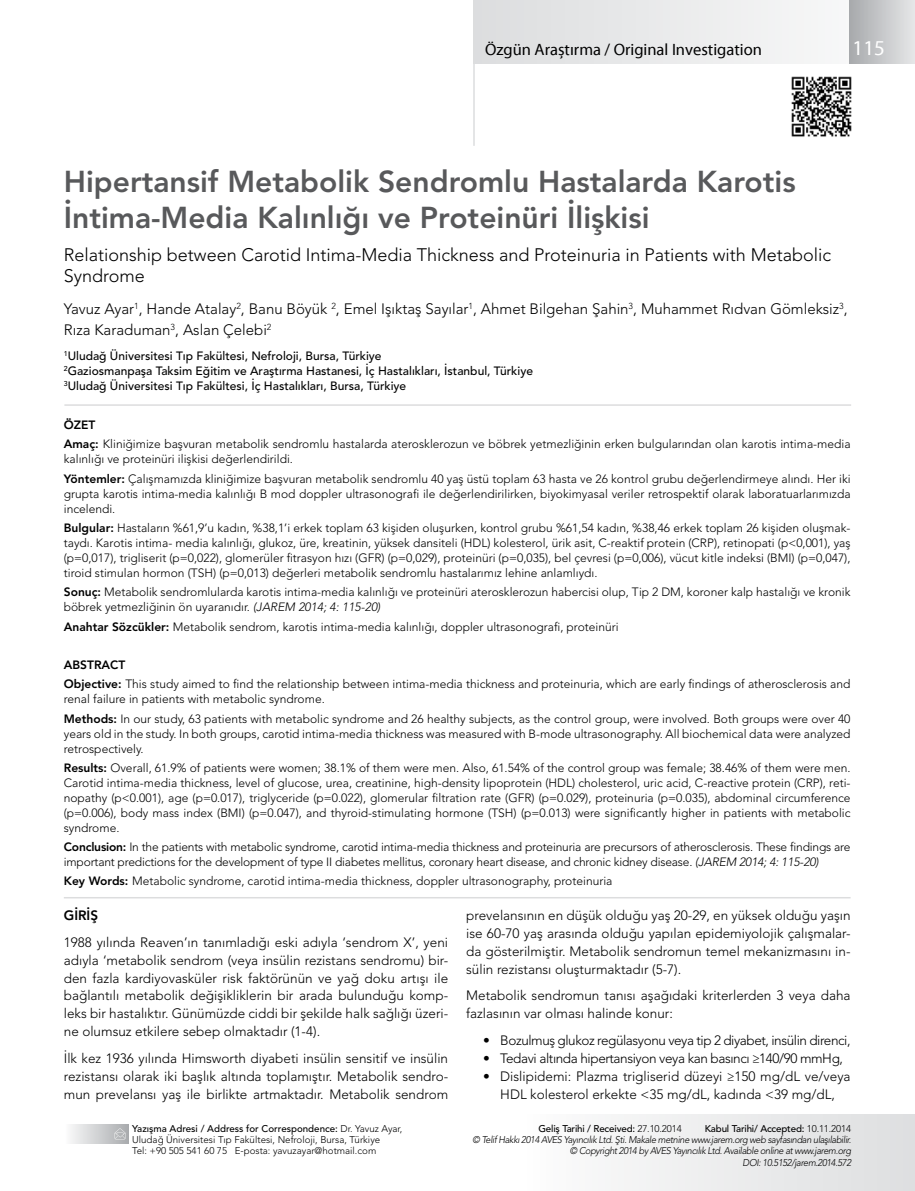
<style>
.page{position:relative;width:915px;height:1191px;background:#fff}
.page>*{position:absolute;margin:0;border:0;box-sizing:border-box;transform-origin:0 0}
.t1{font:800 30px/36px "Avenir LT Std";color:#58595b}
.t2{font:21px "Myriad";color:#fff}
.t3{font:300 18px/21px "Avenir LT Std";color:#000}
.t4{font:16.5px "Myriad";color:#000}
.t5{font:300 15px/21px "Avenir LT Std";color:#000}
.t6{font:300 13.5px/17.9px "Avenir LT Std";color:#000;text-align:justify}
.t7{font:300 13.5px "Avenir LT Std";letter-spacing:-.03em;color:#000}
.t8{font:800 13.5px "Avenir LT Std";color:#000}
.t9{font:300 12px/15px "Avenir LT Std";color:#000}
.t10{font:500 12px/15px "Avenir LT Std";color:#000}
.t11{font:italic 300 9.75px/11.4px "Avenir LT Std";letter-spacing:-.04em;color:#000;text-align:right;scale:.95 1}
.t12{font:300 9.75px/11.4px "Avenir LT Std";color:#000}
.t13{font:500 9.75px "Avenir LT Std";letter-spacing:-.015em;color:#000}
.s1{font-weight:800}
.s2{font-style:italic}
.s3{font-weight:500}
.s4{font-weight:500;font-style:normal}
.s5{font-style:normal}
.s6{font-weight:300}
</style>
<div class="page">
<div style="left:521px;top:1114px;width:393px;height:77px;background:linear-gradient(to right,#fdfdfd,#dddee0)"></div>
<div style="left:64px;top:1124px;width:65px;height:19px;background:linear-gradient(to right,#fdfdfe,#a8abad)"></div>
<svg style="left:114px;top:1128px;width:12px;height:11px"></svg>
<hr style="left:64px;top:404px;width:786px;height:2px;background:#dcddde">
<hr style="left:64px;top:897px;width:786px;height:1px;background:#dcddde">
<div style="left:473px;top:0;width:439px;height:64px;background:linear-gradient(to bottom,#eaeaeb,#eaeaeb)"></div>
<div style="left:849px;top:0;width:65px;height:64px;background:linear-gradient(to right,#a7a9ac,#e5e6e7)"></div>
<hr style="left:473px;top:44px;width:1px;height:102px;background:#dcddde">
<img style="left:791px;top:76px;width:61px;height:61px">
<h3 class="t4" style="left:485px;top:40px;width:278px">Özgün Araştırma / Original Investigation</h3>
<h2 class="t2" style="left:852px;top:35px;width:34px">115</h2>
<h1 class="t1" style="left:64px;top:164px;width:733px">Hipertansif Metabolik Sendromlu Hastalarda Karotis<br>İntima-Media Kalınlığı ve Proteinüri İlişkisi</h1>
<h3 class="t3" style="left:64px;top:244px;width:768px">Relationship between Carotid Intima-Media Thickness and Proteinuria in Patients with Metabolic<br>Syndrome</h3>
<p class="t5" style="left:64px;top:298px;width:785px">Yavuz Ayar<sup>1</sup>, Hande Atalay<sup>2</sup>, Banu Böyük <sup>2</sup>, Emel Işıktaş Sayılar<sup>1</sup>, Ahmet Bilgehan Şahin<sup>3</sup>, Muhammet Rıdvan Gömleksiz<sup>3</sup>,<br>Rıza Karaduman<sup>3</sup>, Aslan Çelebi<sup>2</sup></p>
<p class="t10" style="left:64px;top:348px;width:470px"><sup>1</sup>Uludağ Üniversitesi Tıp Fakültesi, Nefroloji, Bursa, Türkiye<br><sup>2</sup>Gaziosmanpaşa Taksim Eğitim ve Araştırma Hastanesi, İç Hastalıkları, İstanbul, Türkiye<br><sup>3</sup>Uludağ Üniversitesi Tıp Fakültesi, İç Hastalıkları, Bursa, Türkiye</p>
<p class="t9" style="left:64px;top:415px;width:788px;line-height:19.2px"><span class="s1">ÖZET<br>Amaç:</span> Kliniğimize başvuran metabolik sendromlu hastalarda aterosklerozun ve böbrek yetmezliğinin erken bulgularından olan karotis intima-media</p>
<p class="t9" style="left:64px;top:449px;width:788px;line-height:19.2px">kalınlığı ve proteinüri ilişkisi değerlendirildi.<br><span class="s1">Yöntemler:</span> Çalışmamızda kliniğimize başvuran metabolik sendromlu 40 yaş üstü toplam 63 hasta ve 26 kontrol grubu değerlendirmeye alındı. Her iki</p>
<p class="t9" style="left:64px;top:486px;width:788px">grupta karotis intima-media kalınlığı B mod doppler ultrasonografi ile değerlendirilirken, biyokimyasal veriler retrospektif olarak laboratuarlarımızda incelendi.</p>
<p class="t9" style="left:64px;top:520px;width:788px;text-align:justify"><span class="s1">Bulgular:</span> Hastaların %61,9’u kadın, %38,1’i erkek toplam 63 kişiden oluşurken, kontrol grubu %61,54 kadın, %38,46 erkek toplam 26 kişiden oluşmak&shy;taydı. Karotis intima- media kalınlığı, glukoz, üre, kreatinin, yüksek dansiteli (HDL) kolesterol, ürik asit, C-reaktif protein (CRP), retinopati (p&lt;0,001), yaş (p=0,017), trigliserit (p=0,022), glomerüler fitrasyon hızı (GFR) (p=0,029), proteinüri (p=0,035), bel çevresi (p=0,006), vücut kitle indeksi (BMI) (p=0,047), tiroid stimulan hormon (TSH) (p=0,013) değerleri metabolik sendromlu hastalarımız lehine anlamlıydı.</p>
<p class="t9" style="left:64px;top:584px;width:787px"><span class="s1">Sonuç:</span> Metabolik sendromlularda karotis intima-media kalınlığı ve proteinüri aterosklerozun habercisi olup, Tip 2 DM, koroner kalp hastalığı ve kronik böbrek yetmezliğinin ön uyaranıdır. <span class="s2">(JAREM 2014; 4: 115-20)</span></p>
<p class="t9" style="left:64px;top:619px;width:556px"><span class="s1">Anahtar Sözcükler:</span> Metabolik sendrom, karotis intima-media kalınlığı, doppler ultrasonografi, proteinüri</p>
<p class="t9" style="left:64px;top:655px;width:787px;line-height:19.2px"><span class="s1">ABSTRACT<br>Objective:</span> This study aimed to find the relationship between intima-media thickness and proteinuria, which are early findings of atherosclerosis and</p>
<p class="t9" style="left:64px;top:689px;width:787px;line-height:19.2px">renal failure in patients with metabolic syndrome.<br><span class="s1">Methods:</span> In our study, 63 patients with metabolic syndrome and 26 healthy subjects, as the control group, were involved. Both groups were over 40</p>
<p class="t9" style="left:64px;top:726px;width:788px">years old in the study. In both groups, carotid intima-media thickness was measured with B-mode ultrasonography. All biochemical data were analyzed retrospectively.</p>
<p class="t9" style="left:64px;top:760px;width:788px;text-align:justify"><span class="s1">Results:</span> Overall, 61.9% of patients were women; 38.1% of them were men. Also, 61.54% of the control group was female; 38.46% of them were men.<br>Carotid intima-media thickness, level of glucose, urea, creatinine, high-density lipoprotein (HDL) cholesterol, uric acid, C-reactive protein (CRP), reti&shy;nopathy (p&lt;0.001), age (p=0.017), triglyceride (p=0.022), glomerular filtration rate (GFR) (p=0.029), proteinuria (p=0.035), abdominal circumference (p=0.006), body mass index (BMI) (p=0.047), and thyroid-stimulating hormone (TSH) (p=0.013) were significantly higher in patients with metabolic syndrome.</p>
<p class="t9" style="left:64px;top:839px;width:788px"><span class="s1">Conclusion:</span> In the patients with metabolic syndrome, carotid intima-media thickness and proteinuria are precursors of atherosclerosis. These findings are important predictions for the development of type II diabetes mellitus, coronary heart disease, and chronic kidney disease. <span class="s2">(JAREM 2014; 4: 115-20)</span></p>
<p class="t9" style="left:64px;top:873px;width:550px"><span class="s1">Key Words:</span> Metabolic syndrome, carotid intima-media thickness, doppler ultrasonography, proteinuria</p>
<p class="t8" style="left:64px;top:907px;width:36px">GİRİŞ</p>
<p class="t6" style="left:64px;top:933px;width:386px">1988 yılında Reaven’ın tanımladığı eski adıyla ‘sendrom X’, yeni adıyla ‘metabolik sendrom (veya insülin rezistans sendromu) bir&shy;den fazla kardiyovasküler risk faktörünün ve yağ doku artışı ile bağlantılı metabolik değişikliklerin bir arada bulunduğu komp&shy;leks bir hastalıktır. Günümüzde ciddi bir şekilde halk sağlığı üzeri&shy;ne olumsuz etkilere sebep olmaktadır (1-4).</p>
<p class="t6" style="left:64px;top:1049px;width:386px">İlk kez 1936 yılında Himsworth diyabeti insülin sensitif ve insülin rezistansı olarak iki başlık altında toplamıştır. Metabolik sendro&shy;mun prevelansı yaş ile birlikte artmaktadır. Metabolik sendrom</p>
<p class="t12" style="left:132px;top:1122px;width:272px"><span class="s3">Yazışma Adresi / Address for Correspondence:</span> Dr. Yavuz Ayar,<br>Uludağ Üniversitesi Tıp Fakültesi, Nefroloji, Bursa, Türkiye<br>Tel: +90 505 541 60 75 E-posta: yavuzayar@hotmail.com</p>
<p class="t6" style="left:466px;top:906px;width:386px">prevelansının en düşük olduğu yaş 20-29, en yüksek olduğu yaşın ise 60-70 yaş arasında olduğu yapılan epidemiyolojik çalışmalar&shy;da gösterilmiştir. Metabolik sendromun temel mekanizmasını in&shy;sülin rezistansı oluşturmaktadır (5-7).</p>
<p class="t6" style="left:466px;top:986px;width:386px">Metabolik sendromun tanısı aşağıdaki kriterlerden 3 veya daha fazlasının var olması halinde konur:</p>
<p class="t7" style="left:483px;top:1032px;width:368px">• Bozulmuş glukoz regülasyonu veya tip 2 diyabet, insülin direnci,</p>
<p class="t7" style="left:483px;top:1049px;width:361px">• Tedavi altında hipertansiyon veya kan basıncı ≥140/90 mmHg,</p>
<p class="t6" style="left:483px;top:1067px;width:369px;text-align:center">• Dislipidemi: Plazma trigliserid düzeyi ≥150 mg/dL ve/veya<br>HDL kolesterol erkekte &lt;35 mg/dL, kadında &lt;39 mg/dL,</p>
<p class="t11" style="left:472px;top:1122px;width:400px"><span class="s4">Kabul Tarihi/ Accepted:</span> <span class="s5">10.11.2014<br></span>© Telif Hakkı 2014 AVES Yayıncılık Ltd. Şti. Makale metnine www.jarem.org web sayfasından ulaşılabilir. © Copyright 2014 by AVES Yayıncılık Ltd. Available online at www.jarem.org<br>DOI: 10.5152/jarem.2014.572</p>
<p class="t13" style="left:538px;top:1122px;width:145px">Geliş Tarihi / Received: <span class="s6">27.10.2014</span></p>
</div>
